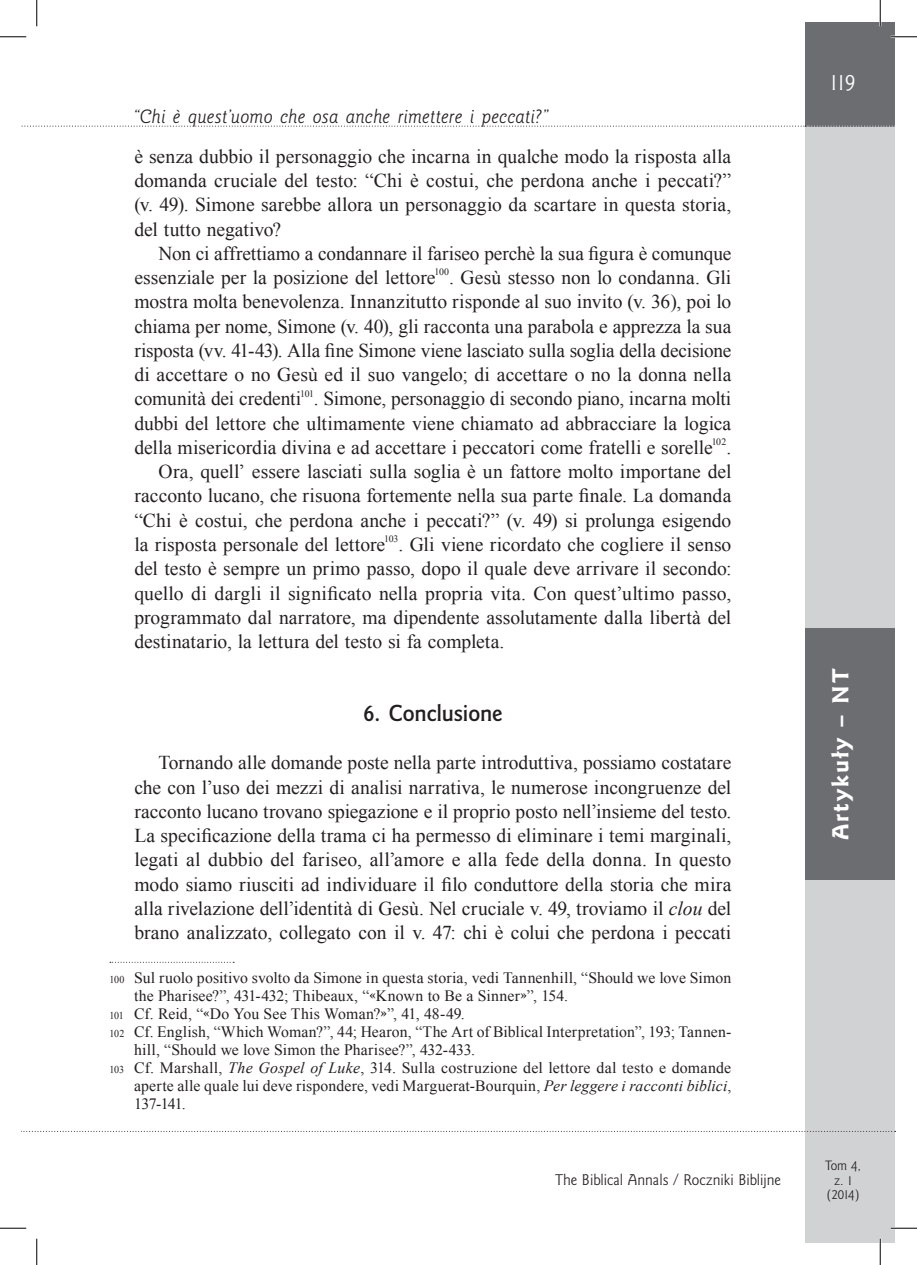
<style>
.page{position:relative;width:917px;height:1265px;background:#fff}
.page>*{position:absolute;margin:0;border:0;box-sizing:border-box;transform-origin:0 0}
.Tytul_2{font:700 21px "Goldy EFN";letter-spacing:-.01em;color:#231f20}
.t1{font:21px "Goldy EFN Heavy";letter-spacing:.1em;color:#fff}
.t2{font:21px "Goldy EFN";color:#fff}
.Akapit{font:19.6px/24.3px "Times New Roman";color:#231f20;text-align:justify}
.t3{font:italic 17.5px "Goldy EFN";letter-spacing:.005em;color:#231f20}
.Przypis{font:15.75px/18px "Times New Roman";letter-spacing:.005em;color:#231f20}
.t4{font:14px "Goldy EFN";color:#231f20}
.t5{font:12.25px/14.7px "Goldy EFN";color:#231f20;text-align:center}
.Akapit-2{font:9.8px "Times New Roman";letter-spacing:-.03em;color:#231f20}
.s1{font-style:italic}
.s2{font-size:10.5px}
.s3{font-family:"Adobe Caslon Pro"}
</style>
<div class="page">
<div style="left:806px;top:37px;width:89px;height:1205px;background:#d1d2d4"></div>
<div style="left:806px;top:22px;width:89px;height:104px;background:#6c6d70"></div>
<div style="left:806px;top:628px;width:89px;height:251px;background:#6c6d70"></div>
<svg style="left:110px;top:961px;width:124px;height:1px"></svg>
<svg style="left:22px;top:126px;width:873px;height:1px"></svg>
<hr style="left:891px;top:36px;width:26px;height:2px;background:#fff">
<hr style="left:891px;top:1226px;width:26px;height:2px;background:#fff">
<hr style="left:879px;top:0;width:2px;height:26px;background:#fff">
<hr style="left:879px;top:1238px;width:2px;height:26px;background:#fff">
<svg style="left:0;top:36px;width:26px;height:1px"></svg>
<svg style="left:891px;top:36px;width:26px;height:1px"></svg>
<svg style="left:0;top:1227px;width:26px;height:1px"></svg>
<svg style="left:891px;top:1227px;width:26px;height:1px"></svg>
<svg style="left:36px;top:0;width:1px;height:26px"></svg>
<svg style="left:36px;top:1238px;width:1px;height:26px"></svg>
<svg style="left:880px;top:0;width:1px;height:26px"></svg>
<svg style="left:880px;top:1238px;width:1px;height:26px"></svg>
<p class="t3" style="left:134px;top:106px;width:416px">“Chi è quest’uomo che osa anche rimettere i peccati?”</p>
<p class="Akapit" style="left:134px;top:144px;width:598px">è senza dubbio il personaggio che incarna in qualche modo la risposta alla domanda cruciale del testo: “Chi è costui, che perdona anche i peccati?” (v. 49). Simone sarebbe allora un personaggio da scartare in questa storia, del tutto negativo?</p>
<p class="Akapit" style="left:134px;top:241px;width:598px;text-indent:24px">Non ci affrettiamo a condannare il fariseo perchè la sua figura è comunque essenziale per la posizione del lettore<sup>100</sup>. Gesù stesso non lo condanna. Gli mostra molta benevolenza. Innanzitutto risponde al suo invito (v. 36), poi lo chiama per nome, Simone (v. 40), gli racconta una parabola e apprezza la sua risposta (vv. 41-43). Alla fine Simone viene lasciato sulla soglia della decisione di accettare o no Gesù ed il suo vangelo; di accettare o no la donna nella comunità dei credenti</p>
<p class="Akapit-2" style="left:300px;top:386px;width:15px">101</p>
<p class="Akapit" style="left:134px;top:386px;width:598px;text-indent:179px">. Simone, personaggio di secondo piano, incarna molti dubbi del lettore che ultimamente viene chiamato ad abbracciare la logica della misericordia divina e ad accettare i peccatori come fratelli e sorelle</p>
<p class="Akapit-2" style="left:712px;top:435px;width:16px">102</p>
<p class="Akapit" style="left:726px;top:435px;width:6px">.</p>
<p class="Akapit" style="left:134px;top:459px;width:599px;text-indent:24px">Ora, quell’ essere lasciati sulla soglia è un fattore molto importane del racconto lucano, che risuona fortemente nella sua parte finale. La domanda “Chi è costui, che perdona anche i peccati?” (v. 49) si prolunga esigendo la risposta personale del lettore</p>
<p class="Akapit-2" style="left:384px;top:532px;width:16px">103</p>
<p class="Akapit" style="left:134px;top:532px;width:599px;text-indent:264px">. Gli viene ricordato che cogliere il senso del testo è sempre un primo passo, dopo il quale deve arrivare il secondo: quello di dargli il significato nella propria vita. Con quest’ultimo passo, programmato dal narratore, ma dipendente assolutamente dalla libertà del destinatario, la lettura del testo si fa completa.</p>
<p class="Tytul_2" style="left:363px;top:699px;width:141px">6. Conclusione</p>
<p class="Akapit" style="left:134px;top:750px;width:599px;text-indent:24px">Tornando alle domande poste nella parte introduttiva, possiamo costatare che con l’uso dei mezzi di analisi narrativa, le numerose incongruenze del racconto lucano trovano spiegazione e il proprio posto nell’insieme del testo.<br>La specificazione della trama ci ha permesso di eliminare i temi marginali, legati al dubbio del fariseo, all’amore e alla fede della donna. In questo modo siamo riusciti ad individuare il filo conduttore della storia che mira alla rivelazione dell’identità di Gesù. Nel cruciale v. 49, troviamo il <span class="s1">clou</span> del brano analizzato, collegato con il v. 47: chi è colui che perdona i peccati</p>
<p class="Przypis" style="left:134px;top:968px;width:599px;text-indent:-25px"><span class="s2">100</span> Sul ruolo positivo svolto da Simone in questa storia, vedi Tannenhill, “Should we love Simon the Pharisee?”, 431-432; Thibeaux, “<span class="s3">«</span>Known to Be a Sinner<span class="s3">»</span>”, 154.</p>
<p class="Przypis" style="left:110px;top:1004px;width:357px"><span class="s2">101</span> Cf. Reid, “<span class="s3">«</span>Do You See This Woman?<span class="s3">»</span>”, 41, 48-49.</p>
<p class="Przypis" style="left:134px;top:1022px;width:599px;text-indent:-25px"><span class="s2">102</span> Cf. English, “Which Woman?”, 44; Hearon, “The Art of Biblical Interpretation”, 193; Tannen&shy;hill, “Should we love Simon the Pharisee?”, 432-433.</p>
<p class="Przypis" style="left:134px;top:1058px;width:599px;text-align:justify;text-indent:-25px"><span class="s2">103</span> Cf. Marshall, <span class="s1">The Gospel of Luke</span>, 314. Sulla costruzione del lettore dal testo e domande aperte alle quale lui deve rispondere, vedi Marguerat-Bourquin, <span class="s1">Per leggere i racconti biblici</span>, 137-141.</p>
<p class="t4" style="left:555px;top:1171px;width:227px">The Biblical Annals / Roczniki Biblijne</p>
<p class="t2" style="left:830px;top:69px;width:27px">119</p>
<p class="t1" style="left:827px;top:840px;width:174px;rotate:-90deg">Artykuły – NT</p>
<p class="t5" style="left:825px;top:1158px;width:37px">Tom 4, z. 1 (2014)</p>
</div>
